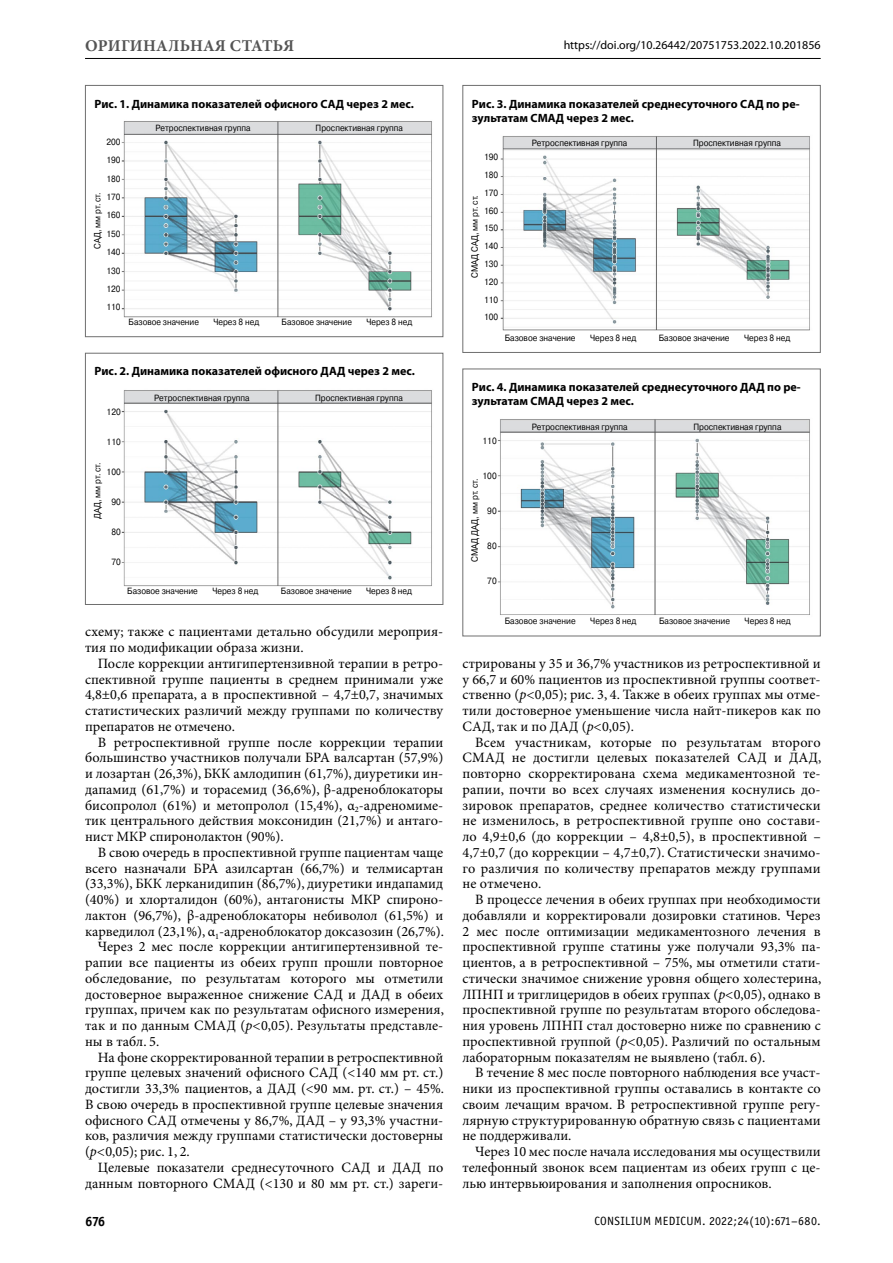
<style>
.page{position:relative;width:893px;height:1263px;background:#fff}
.page>*{position:absolute;margin:0;border:0;box-sizing:border-box;transform-origin:0 0}
.t1{font:700 16.5px "Minion Pro";color:#545454}
.t2{font:14.25px/15.8px "Minion Pro";color:#000;text-align:justify}
.t3{font:13.5px "Officina Sans Bold C";color:#000}
.t4{font:700 12px/14.2px "Myriad Pro";color:#000}
.t5{font:12px "Myriad Pro";color:#000}
.t6{font:12px "Officina Sans Book C";letter-spacing:.025em;color:#000}
.t7{font:9px/18.5px "Pragmatica C";color:#000;text-align:justify;scale:.9 1}
.s1{font-style:italic}
</style>
<div class="page">
<hr style="left:85px;top:58px;width:736px;height:1px;background:#000">
<img style="left:121px;top:121px;width:311px;height:197px">
<div style="left:85px;top:85px;width:358px;height:252px;border:1px solid #6f6f6f"></div>
<img style="left:121px;top:390px;width:311px;height:197px">
<div style="left:85px;top:353px;width:358px;height:252px;border:1px solid #6f6f6f"></div>
<img style="left:500px;top:136px;width:310px;height:195px">
<div style="left:462px;top:85px;width:359px;height:268px;border:1px solid #6f6f6f"></div>
<img style="left:497px;top:419px;width:313px;height:196px">
<div style="left:462px;top:369px;width:359px;height:267px;border:1px solid #6f6f6f"></div>
<p class="t1" style="left:85px;top:36px;width:26px">Оригинальная</p>
<p class="t1" style="left:230px;top:36px;width:12px">статья</p>
<p class="t5" style="left:564px;top:39px;width:259px">https://doi.org/10.26442/20751753.2022.10.201856</p>
<p class="t4" style="left:95px;top:97px;width:321px">Рис. 1. Динамика показателей офисного САД через 2 мес.</p>
<p class="t7" style="left:107px;top:132px;width:17px">200<br>190<br>180<br>170<br>160<br>150<br>140<br>130<br>120<br>110</p>
<p class="t7" style="left:88px;top:249px;width:64px;rotate:-90deg">САД, мм рт. ст.</p>
<p class="t7" style="left:155px;top:119px;width:107px">Ретроспективная группа</p>
<p class="t7" style="left:316px;top:119px;width:99px">Проспективная группа</p>
<p class="t7" style="left:129px;top:313px;width:80px">Базовое значение</p>
<p class="t7" style="left:213px;top:313px;width:52px">Через 8 нед</p>
<p class="t7" style="left:282px;top:313px;width:80px">Базовое значение</p>
<p class="t7" style="left:366px;top:313px;width:52px">Через 8 нед</p>
<p class="t4" style="left:95px;top:364px;width:322px">Рис. 2. Динамика показателей офисного ДАД через 2 мес.</p>
<p class="t7" style="left:107px;top:402px;width:17px">120</p>
<p class="t7" style="left:107px;top:432px;width:17px">110</p>
<p class="t7" style="left:107px;top:462px;width:17px">100</p>
<p class="t7" style="left:111px;top:492px;width:12px">90</p>
<p class="t7" style="left:111px;top:522px;width:12px">80</p>
<p class="t7" style="left:111px;top:553px;width:12px">70</p>
<p class="t7" style="left:88px;top:519px;width:65px;rotate:-90deg">ДАД, мм рт. ст.</p>
<p class="t7" style="left:154px;top:388px;width:108px">Ретроспективная группа</p>
<p class="t7" style="left:315px;top:388px;width:99px">Проспективная группа</p>
<p class="t7" style="left:127px;top:582px;width:80px">Базовое значение</p>
<p class="t7" style="left:212px;top:582px;width:53px">Через 8 нед</p>
<p class="t7" style="left:281px;top:582px;width:80px">Базовое значение</p>
<p class="t7" style="left:366px;top:582px;width:53px">Через 8 нед</p>
<p class="t2" style="left:85px;top:624px;width:360px">схему; также с пациентами детально обсудили мероприя&shy;тия по модификации образа жизни.</p>
<p class="t2" style="left:85px;top:656px;width:360px;text-indent:13px">После коррекции антигипертензивной терапии в ретро&shy;спективной группе пациенты в среднем принимали уже 4,8±0,6 препарата, а в проспективной – 4,7±0,7, значимых статистических различий между группами по количеству препаратов не отмечено.</p>
<p class="t2" style="left:85px;top:735px;width:360px;text-indent:13px">В ретроспективной группе после коррекции терапии большинство участников получали БРА валсартан (57,9%) и лозартан (26,3%), БКК амлодипин (61,7%), диуретики ин&shy;дапамид (61,7%) и торасемид (36,6%), β-адреноблокаторы бисопролол (61%) и метопролол (15,4%), α<sub>2</sub>-адреномиме&shy;тик центрального действия моксонидин (21,7%) и антаго&shy;нист МКР спиронолактон (90%).</p>
<p class="t2" style="left:98px;top:845px;width:347px">В свою очередь в проспективной группе пациентам чаще</p>
<p class="t2" style="left:85px;top:861px;width:360px">всего назначали БРА азилсартан (66,7%) и телмисартан</p>
<p class="t2" style="left:85px;top:876px;width:360px">(33,3%), БКК лерканидипин (86,7%), диуретики индапамид</p>
<p class="t2" style="left:85px;top:892px;width:360px">(40%) и хлорталидон (60%), антагонисты МКР спироно-</p>
<p class="t2" style="left:85px;top:908px;width:360px">лактон (96,7%), β-адреноблокаторы небиволол (61,5%) и</p>
<p class="t2" style="left:85px;top:924px;width:360px">карведилол (23,1%), α<sub>1</sub>-адреноблокатор доксазозин (26,7%).</p>
<p class="t2" style="left:98px;top:939px;width:347px">Через 2 мес после коррекции антигипертензивной те-</p>
<p class="t2" style="left:85px;top:955px;width:360px">рапии все пациенты из обеих групп прошли повторное</p>
<p class="t2" style="left:85px;top:971px;width:360px">обследование, по результатам которого мы отметили</p>
<p class="t2" style="left:85px;top:987px;width:360px">достоверное выраженное снижение САД и ДАД в обеих</p>
<p class="t2" style="left:85px;top:1002px;width:360px">группах, причем как по результатам офисного измерения,</p>
<p class="t2" style="left:85px;top:1018px;width:360px">так и по данным СМАД (<span class="s1">p&lt;</span>0,05). Результаты представле-</p>
<p class="t2" style="left:85px;top:1034px;width:76px">ны в табл. 5.</p>
<p class="t2" style="left:98px;top:1050px;width:347px">На фоне скорректированной терапии в ретроспективной</p>
<p class="t2" style="left:85px;top:1065px;width:360px">группе целевых значений офисного САД (&lt;140 мм рт. ст.)</p>
<p class="t2" style="left:85px;top:1081px;width:361px">достигли 33,3% пациентов, а ДАД (&lt;90 мм. рт. ст.) – 45%.</p>
<p class="t2" style="left:85px;top:1097px;width:360px">В свою очередь в проспективной группе целевые значения</p>
<p class="t2" style="left:85px;top:1113px;width:360px">офисного САД отмечены у 86,7%, ДАД – у 93,3% участни-</p>
<p class="t2" style="left:85px;top:1128px;width:360px">ков, различия между группами статистически достоверны</p>
<p class="t2" style="left:85px;top:1144px;width:106px">(<span class="s1">p&lt;</span>0,05); рис. 1, 2.</p>
<p class="t2" style="left:98px;top:1160px;width:347px">Целевые показатели среднесуточного САД и ДАД по</p>
<p class="t2" style="left:85px;top:1176px;width:360px">данным повторного СМАД (&lt;130 и 80 мм рт. ст.) зареги-</p>
<p class="t4" style="left:472px;top:97px;width:329px">Рис. 3. Динамика показателей среднесуточного САД по ре&shy;зультатам СМАД через 2 мес.</p>
<p class="t7" style="left:484px;top:148px;width:17px;line-height:17.9px">190<br>180<br>170<br>160<br>150<br>140<br>130<br>120<br>110<br>100</p>
<p class="t7" style="left:465px;top:278px;width:94px;rotate:-90deg">СМАД САД, мм рт. ст.</p>
<p class="t7" style="left:532px;top:134px;width:108px">Ретроспективная группа</p>
<p class="t7" style="left:693px;top:134px;width:99px">Проспективная группа</p>
<p class="t7" style="left:505px;top:328px;width:80px">Базовое значение</p>
<p class="t7" style="left:590px;top:328px;width:53px">Через 8 нед</p>
<p class="t7" style="left:659px;top:328px;width:80px">Базовое значение</p>
<p class="t7" style="left:744px;top:328px;width:53px">Через 8 нед</p>
<p class="t4" style="left:472px;top:380px;width:330px">Рис. 4. Динамика показателей среднесуточного ДАД по ре&shy;зультатам СМАД через 2 мес.</p>
<p class="t7" style="left:483px;top:431px;width:17px">110</p>
<p class="t7" style="left:483px;top:466px;width:17px">100</p>
<p class="t7" style="left:487px;top:502px;width:12px">90</p>
<p class="t7" style="left:487px;top:537px;width:12px">80</p>
<p class="t7" style="left:487px;top:572px;width:12px">70</p>
<p class="t7" style="left:466px;top:562px;width:94px;rotate:-90deg">СМАД ДАД, мм рт. ст.</p>
<p class="t7" style="left:532px;top:417px;width:108px">Ретроспективная группа</p>
<p class="t7" style="left:693px;top:417px;width:99px">Проспективная группа</p>
<p class="t7" style="left:505px;top:612px;width:80px">Базовое значение</p>
<p class="t7" style="left:590px;top:612px;width:53px">Через 8 нед</p>
<p class="t7" style="left:659px;top:612px;width:80px">Базовое значение</p>
<p class="t7" style="left:744px;top:612px;width:53px">Через 8 нед</p>
<p class="t2" style="left:462px;top:656px;width:360px">стрированы у 35 и 36,7% участников из ретроспективной и у 66,7 и 60% пациентов из проспективной группы соответ&shy;ственно (<span class="s1">p&lt;</span>0,05); рис. 3, 4. Также в обеих группах мы отме&shy;тили достоверное уменьшение числа найт-пикеров как по САД, так и по ДАД (<span class="s1">p&lt;</span>0,05).</p>
<p class="t2" style="left:462px;top:735px;width:361px;text-indent:13px">Всем участникам, которые по результатам второго СМАД не достигли целевых показателей САД и ДАД, повторно скорректирована схема медикаментозной те&shy;рапии, почти во всех случаях изменения коснулись до&shy;зировок препаратов, среднее количество статистически не изменилось, в ретроспективной группе оно состави&shy;ло 4,9±0,6 (до коррекции – 4,8±0,5), в проспективной – 4,7±0,7 (до коррекции – 4,7±0,7). Статистически значимо&shy;го различия по количеству препаратов между группами не отмечено.</p>
<p class="t2" style="left:462px;top:892px;width:360px;text-indent:13px">В процессе лечения в обеих группах при необходимости добавляли и корректировали дозировки статинов. Через 2 мес после оптимизации медикаментозного лечения в проспективной группе статины уже получали 93,3% па&shy;циентов, а в ретроспективной – 75%, мы отметили стати&shy;стически значимое снижение уровня общего холестерина, ЛПНП и триглицеридов в обеих группах (<span class="s1">p&lt;</span>0,05), однако в проспективной группе по результатам второго обследова&shy;ния уровень ЛПНП стал достоверно ниже по сравнению с проспективной группой (<span class="s1">p&lt;</span>0,05). Различий по остальным лабораторным показателям не выявлено (табл. 6).</p>
<p class="t2" style="left:462px;top:1065px;width:360px;text-indent:13px">В течение 8 мес после повторного наблюдения все участ&shy;ники из проспективной группы оставались в контакте со своим лечащим врачом. В ретроспективной группе регу&shy;лярную структурированную обратную связь с пациентами не поддерживали.</p>
<p class="t2" style="left:462px;top:1144px;width:360px;text-indent:13px">Через 10 мес после начала исследования мы осуществили телефонный звонок всем пациентам из обеих групп с це&shy;лью интервьюирования и заполнения опросников.</p>
<p class="t3" style="left:85px;top:1214px;width:22px">676</p>
<p class="t6" style="left:594px;top:1214px;width:228px">CONSILIUM MEDICUM. 2022;24(10):671–680.</p>
</div>
